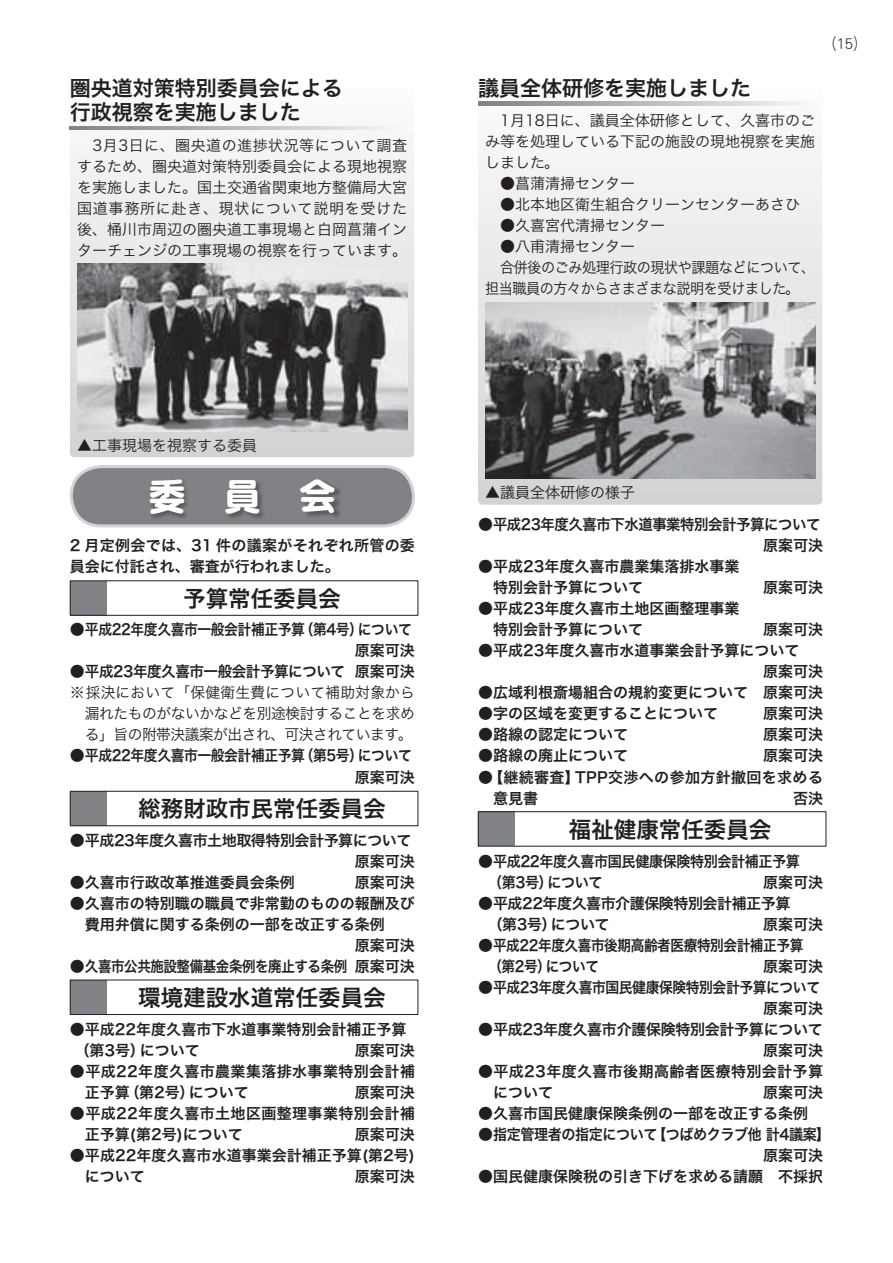
<style>
.page{position:relative;width:893px;height:1263px;background:#fff}
.page>*{position:absolute;margin:0;border:0;box-sizing:border-box;transform-origin:0 0}
.t1{font:37.5px "DFP Maru Gothic CID SB 83 pv RKSJ H";color:#fff}
.t2{font:22.5px "Hira Kaku Pro W6 90 pv RKSJ H";color:#231f20}
.t3{font:21px/24px "Hira Kaku Pro W6 90 pv RKSJ H";color:#231f20}
.t4{font:15px/21px "Hira Kaku Pro W6 90 pv RKSJ H";color:#231f20}
.t5{font:15px/21px "Hira Kaku Pro W3 90 pv RKSJ H";color:#231f20;text-align:justify}
.t6{font:15px/21px "Hira Kaku Pro W6 90 pv RKSJ H";letter-spacing:-.03em;color:#231f20;text-align:right}
.t7{font:15px/21px "Hira Kaku Pro W6 90 pv RKSJ H";letter-spacing:.025em;color:#231f20}
.t8{font:15px "Hira Kaku Pro W3 90 pv RKSJ H";letter-spacing:-.03em;color:#231f20;scale:.94 1}
.t9{font:15px/21px "Hira Kaku Pro W6 90 pv RKSJ H";letter-spacing:.02em;color:#231f20}
.t10{font:15px/21px "Hira Kaku Pro W6 90 pv RKSJ H";letter-spacing:-.03em;color:#231f20;text-align:right;scale:.92 1}
.t11{font:15px/21px "Hira Kaku Pro W6 90 pv RKSJ H";letter-spacing:-.02em;color:#231f20;text-align:right}
.t12{font:15px "DFP Gothic PCID W3 83 pv RKSJ H";color:#231f20}
.s1{font-family:"Hira Kaku Pro W3 90 pv RKSJ H"}
</style>
<div class="page">
<div style="left:478px;top:78px;width:344px;height:427px;background:linear-gradient(to bottom,#fcfdfd,#d1d3d4);border-radius:4px"></div>
<svg style="left:478px;top:102px;width:344px;height:3px"></svg>
<div style="left:70px;top:78px;width:344px;height:379px;background:linear-gradient(to bottom,#fcfdfd,#d1d3d4);border-radius:4px"></div>
<div style="left:71px;top:467px;width:342px;height:59px;background:#808285;border-radius:30px"></div>
<div style="left:70px;top:465px;width:345px;height:62px;border:3px solid #d1d3d4;border-radius:30px"></div>
<img style="left:150px;top:481px;width:191px;height:38px">
<div style="left:70px;top:581px;width:36px;height:34px;background:#808285"></div>
<hr style="left:70px;top:580px;width:36px;height:1px;background:#231f20">
<hr style="left:70px;top:581px;width:1px;height:34px;background:#231f20">
<hr style="left:106px;top:580px;width:312px;height:1px;background:#231f20">
<hr style="left:418px;top:581px;width:1px;height:34px;background:#231f20">
<hr style="left:70px;top:615px;width:348px;height:1px;background:#231f20">
<div style="left:70px;top:791px;width:36px;height:35px;background:#808285"></div>
<hr style="left:70px;top:791px;width:36px;height:1px;background:#231f20">
<hr style="left:70px;top:791px;width:1px;height:34px;background:#231f20">
<hr style="left:106px;top:791px;width:312px;height:1px;background:#231f20">
<hr style="left:418px;top:791px;width:1px;height:34px;background:#231f20">
<hr style="left:70px;top:825px;width:348px;height:1px;background:#231f20">
<div style="left:70px;top:980px;width:36px;height:34px;background:#808285"></div>
<hr style="left:70px;top:980px;width:36px;height:1px;background:#231f20">
<hr style="left:70px;top:980px;width:1px;height:34px;background:#231f20">
<hr style="left:106px;top:980px;width:312px;height:1px;background:#231f20">
<hr style="left:418px;top:980px;width:1px;height:34px;background:#231f20">
<hr style="left:70px;top:1014px;width:348px;height:1px;background:#231f20">
<div style="left:478px;top:812px;width:36px;height:34px;background:#808285"></div>
<hr style="left:478px;top:811px;width:36px;height:1px;background:#231f20">
<hr style="left:478px;top:812px;width:1px;height:34px;background:#231f20">
<hr style="left:514px;top:811px;width:312px;height:1px;background:#231f20">
<hr style="left:826px;top:812px;width:1px;height:34px;background:#231f20">
<hr style="left:478px;top:846px;width:348px;height:1px;background:#231f20">
<svg style="left:70px;top:126px;width:344px;height:4px"></svg>
<img style="left:77px;top:263px;width:330px;height:168px">
<img style="left:485px;top:302px;width:330px;height:177px">
<h3 class="t3" style="left:70px;top:79px;width:275px">圏央道対策特別委員会による行政視察を実施しました</h3>
<p class="t5" style="left:77px;top:137px;width:332px">　3月3日に、圏央道の進捗状況等について調査するため、圏央道対策特別委員会による現地視察を実施しました。国土交通省関東地方整備局大宮国道事務所に赴き、現状について説明を受けた後、桶川市周辺の圏央道工事現場と白岡菖蒲インターチェンジの工事現場の視察を行っています。</p>
<p class="t5" style="left:77px;top:437px;width:182px">▲工事現場を視察する委員</p>
<h1 class="t1" style="left:149px;top:482px;width:189px">委員会</h1>
<p class="t9" style="left:70px;top:537px;width:346px">2 月定例会では、31 件の議案がそれぞれ所管の委員会に付託され、審査が行われました。</p>
<h2 class="t2" style="left:183px;top:590px;width:159px">予算常任委員会</h2>
<p class="t10" style="left:70px;top:621px;width:376px"><span class="s1">●</span>平成22年度久喜市一般会計補正予算（第4号）について原案可決</p>
<p class="t6" style="left:70px;top:663px;width:347px">●平成23年度久喜市一般会計予算について 原案可決</p>
<p class="t5" style="left:85px;top:684px;width:332px;text-indent:-15px">※採決において「保健衛生費について補助対象から漏れたものがないかなどを別途検討することを求める」旨の附帯決議案が出され、可決されています。</p>
<p class="t6" style="left:70px;top:747px;width:346px">●平成22年度久喜市一般会計補正予算（第5号）について原案可決</p>
<h2 class="t2" style="left:138px;top:800px;width:249px">総務財政市民常任委員会</h2>
<p class="t6" style="left:70px;top:831px;width:346px">●平成23年度久喜市土地取得特別会計予算について原案可決</p>
<p class="t4" style="left:70px;top:873px;width:227px">●久喜市行政改革推進委員会条例</p>
<p class="t4" style="left:355px;top:873px;width:61px">原案可決</p>
<p class="t4" style="left:70px;top:894px;width:346px">●久喜市の特別職の職員で非常勤のものの報酬及び</p>
<p class="t4" style="left:85px;top:915px;width:301px">費用弁償に関する条例の一部を改正する条例</p>
<p class="t4" style="left:355px;top:936px;width:61px">原案可決</p>
<p class="t6" style="left:70px;top:957px;width:347px">●久喜市公共施設整備基金条例を廃止する条例 原案可決</p>
<h2 class="t2" style="left:138px;top:989px;width:249px">環境建設水道常任委員会</h2>
<p class="t4" style="left:75px;top:1020px;width:333px;text-indent:-5px">●平成22年度久喜市下水道事業特別会計補正予算（第3号）について</p>
<p class="t4" style="left:355px;top:1041px;width:61px">原案可決</p>
<p class="t7" style="left:85px;top:1062px;width:332px;text-indent:-15px">●平成22年度久喜市農業集落排水事業特別会計補正予算（第2号）について</p>
<p class="t4" style="left:355px;top:1083px;width:61px">原案可決</p>
<p class="t7" style="left:85px;top:1104px;width:332px;text-indent:-15px">●平成22年度久喜市土地区画整理事業特別会計補正予算(第2号)について</p>
<p class="t4" style="left:355px;top:1125px;width:61px">原案可決</p>
<p class="t4" style="left:85px;top:1146px;width:332px;text-indent:-15px">●平成22年度久喜市水道事業会計補正予算(第2号)について</p>
<p class="t4" style="left:355px;top:1167px;width:61px">原案可決</p>
<h3 class="t3" style="left:478px;top:79px;width:274px">議員全体研修を実施しました</h3>
<p class="t5" style="left:485px;top:112px;width:331px">　1月18日に、議員全体研修として、久喜市のごみ等を処理している下記の施設の現地視察を実施しました。</p>
<p class="t5" style="left:500px;top:175px;width:136px">●菖蒲清掃センター</p>
<p class="t5" style="left:500px;top:196px;width:301px">●北本地区衛生組合クリーンセンターあさひ</p>
<p class="t5" style="left:500px;top:217px;width:166px">●久喜宮代清掃センター</p>
<p class="t5" style="left:500px;top:238px;width:136px">●八甫清掃センター</p>
<p class="t8" style="left:500px;top:262px;width:337px">合併後のごみ処理行政の現状や課題などについて、</p>
<p class="t8" style="left:485px;top:283px;width:336px">担当職員の方々からさまざまな説明を受けました。</p>
<p class="t12" style="left:821px;top:38px;width:49px">（15）</p>
<p class="t5" style="left:485px;top:484px;width:151px">▲議員全体研修の様子</p>
<p class="t6" style="left:478px;top:516px;width:346px">●平成23年度久喜市下水道事業特別会計予算について原案可決</p>
<p class="t4" style="left:493px;top:558px;width:248px;text-indent:-15px">●平成23年度久喜市農業集落排水事業特別会計予算について</p>
<p class="t4" style="left:763px;top:579px;width:61px">原案可決</p>
<p class="t4" style="left:493px;top:600px;width:248px;text-indent:-15px">●平成23年度久喜市土地区画整理事業特別会計予算について</p>
<p class="t4" style="left:763px;top:621px;width:61px">原案可決</p>
<p class="t4" style="left:763px;top:642px;width:61px;text-indent:-285px">●平成23年度久喜市水道事業会計予算について<br>原案可決</p>
<p class="t4" style="left:478px;top:684px;width:346px">●広域利根斎場組合の規約変更について 原案可決</p>
<p class="t4" style="left:478px;top:705px;width:241px">●字の区域を変更することについて</p>
<p class="t4" style="left:763px;top:705px;width:61px">原案可決</p>
<p class="t4" style="left:478px;top:726px;width:151px">●路線の認定について</p>
<p class="t4" style="left:763px;top:726px;width:61px">原案可決</p>
<p class="t4" style="left:478px;top:747px;width:151px">●路線の廃止について</p>
<p class="t4" style="left:763px;top:747px;width:61px">原案可決</p>
<p class="t7" style="left:493px;top:768px;width:331px;text-indent:-15px">●【継続審査】TPP交渉への参加方針撤回を求める意見書</p>
<p class="t4" style="left:793px;top:789px;width:31px">否決</p>
<h2 class="t2" style="left:569px;top:820px;width:204px">福祉健康常任委員会</h2>
<p class="t6" style="left:488px;top:852px;width:313px;text-align:left;text-indent:-10px">●平成22年度久喜市国民健康保険特別会計補正予算（第3号）について</p>
<p class="t4" style="left:763px;top:873px;width:61px">原案可決</p>
<p class="t6" style="left:488px;top:894px;width:304px;text-align:left;text-indent:-10px">●平成22年度久喜市介護保険特別会計補正予算（第3号）について</p>
<p class="t4" style="left:763px;top:915px;width:61px">原案可決</p>
<p class="t6" style="left:488px;top:936px;width:316px;text-align:left;text-indent:-10px">●平成22年度久喜市後期高齢者医療特別会計補正予算（第2号）について</p>
<p class="t4" style="left:763px;top:957px;width:61px">原案可決</p>
<p class="t6" style="left:478px;top:978px;width:346px">●平成23年度久喜市国民健康保険特別会計予算について原案可決</p>
<p class="t11" style="left:478px;top:1020px;width:346px">●平成23年度久喜市介護保険特別会計予算について原案可決</p>
<p class="t7" style="left:493px;top:1062px;width:332px;text-indent:-15px">●平成23年度久喜市後期高齢者医療特別会計予算について</p>
<p class="t4" style="left:763px;top:1083px;width:61px">原案可決</p>
<p class="t4" style="left:478px;top:1104px;width:331px">●久喜市国民健康保険条例の一部を改正する条例</p>
<p class="t6" style="left:763px;top:1125px;width:69px;text-align:left;text-indent:-285px">●指定管理者の指定について【つばめクラブ他 計4議案】原案可決</p>
<p class="t4" style="left:478px;top:1167px;width:346px">●国民健康保険税の引き下げを求める請願 不採択</p>
</div>
